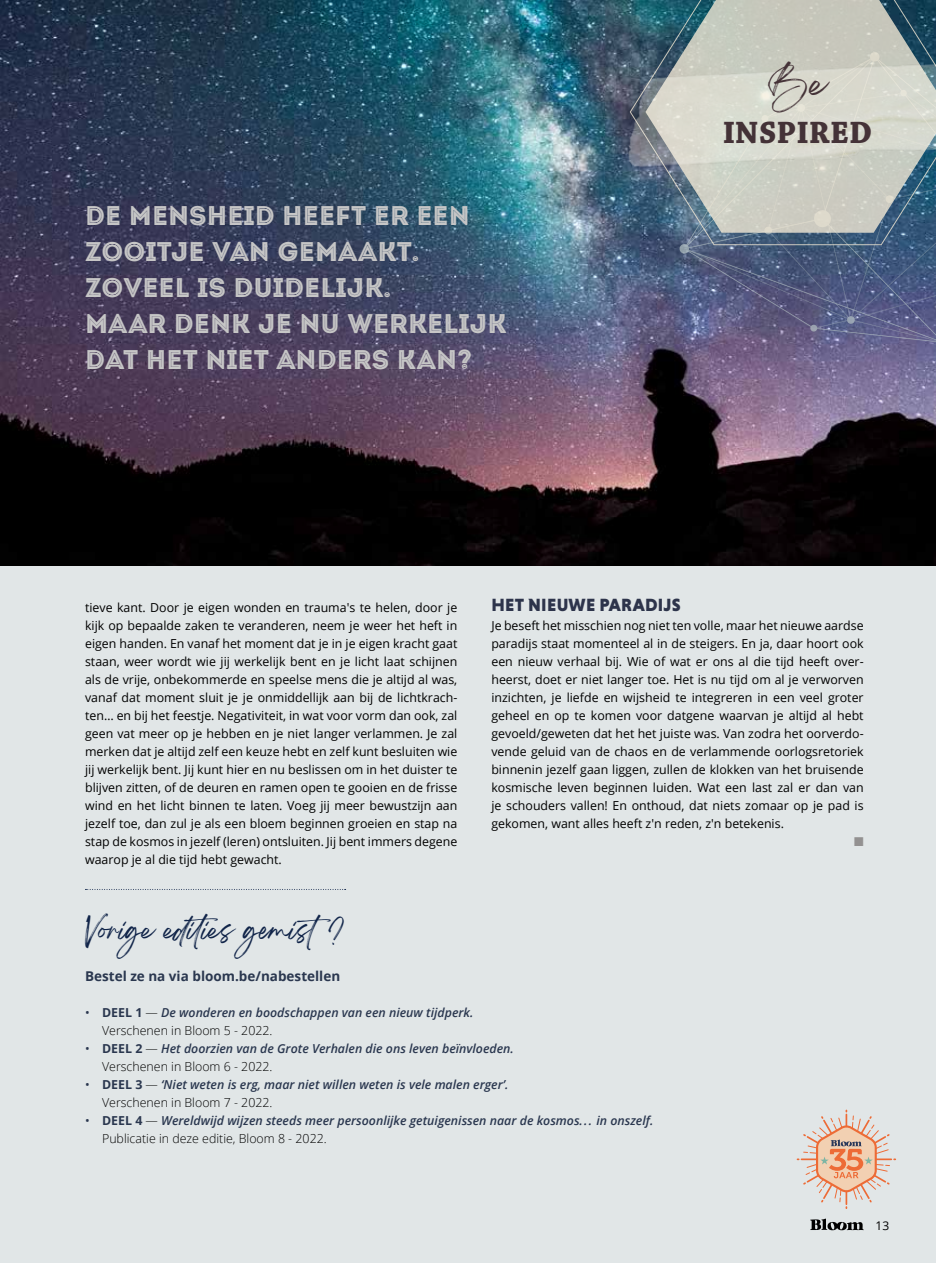
<style>
.page{position:relative;width:936px;height:1263px;background:#fff}
.page>*{position:absolute;margin:0;border:0;box-sizing:border-box;transform-origin:0 0}
.t1{font:700 32.55px "Chaparral Pro";color:#443237}
.t2{font:32.55px "Breathing Personal Use";color:#443237}
.t3{font:27px/36px "Intro Inline";color:#c6c6c6}
.t4{font:24px "Breathing Personal Use";letter-spacing:-.01em;color:#102449}
.t5{font:900 18px "Niveau Grotesk";letter-spacing:.015em;color:#2d344b}
.t6{font:700 13.5px "Open Sans";color:#2a374f}
.t7{font:12.75px "Zapf Dingbats ITC";color:#939191}
.t8{font:12.3px/18px "Open Sans";color:#000;text-align:justify}
.t9{font:italic 600 12.3px/18px "Open Sans";color:#2a374f}
.t10{font:12px "Open Sans";color:#000}
.s1{font-weight:400;font-style:normal}
.s2{font-weight:700;font-style:normal}
.s3{font-weight:300;font-style:normal;color:#000}
</style>
<div class="page">
<div style="left:0;top:268px;width:935px;height:995px;background:#dce2e3"></div>
<svg style="left:797px;top:1110px;width:98px;height:98px"></svg>
<svg style="left:810px;top:1218px;width:53px;height:12px"></svg>
<svg style="left:85px;top:889px;width:260px;height:1px"></svg>
<img style="left:0;top:0;width:935px;height:566px">
<svg style="left:679px;top:246px;width:256px;height:97px;background:#555d83"></svg>
<svg style="left:629px;top:0;width:306px;height:246px;background:#85979d"></svg>
<img style="left:601px;top:48px;width:334px;height:142px">
<h2 class="t3" style="left:85px;top:198px;width:423px">DE MENSHEID HEEFT ER EEN<br>ZOOITJE VAN GEMAAKT.<br>ZOVEEL IS DUIDELIJK.<br>MAAR DENK JE NU WERKELIJK<br>DAT HET NIET ANDERS KAN?</h2>
<h1 class="t2" style="left:768px;top:74px;width:60px">Be</h1>
<h1 class="t1" style="left:722px;top:114px;width:151px">INSPIRED</h1>
<p class="t8" style="left:85px;top:598px;width:374px">tieve kant. Door je eigen wonden en trauma's te helen, door je kijk op bepaalde zaken te veranderen, neem je weer het heft in eigen handen. En vanaf het moment dat je in je eigen kracht gaat staan, weer wordt wie jij werkelijk bent en je licht laat schijnen als de vrije, onbekommerde en speelse mens die je altijd al was, vanaf dat moment sluit je je onmiddellijk aan bij de lichtkrach&shy;ten… en bij het feestje. Negativiteit, in wat voor vorm dan ook, zal geen vat meer op je hebben en je niet langer verlammen. Je zal merken dat je altijd zelf een keuze hebt en zelf kunt besluiten wie jij werkelijk bent. Jij kunt hier en nu beslissen om in het duister te blijven zitten, of de deuren en ramen open te gooien en de frisse wind en het licht binnen te laten. Voeg jij meer bewustzijn aan jezelf toe, dan zul je als een bloem beginnen groeien en stap na stap de kosmos in jezelf (leren) ontsluiten. Jij bent immers degene waarop je al die tijd hebt gewacht.</p>
<h3 class="t5" style="left:491px;top:594px;width:191px">HET NIEUWE PARADIJS</h3>
<p class="t8" style="left:491px;top:616px;width:374px">Je beseft het misschien nog niet ten volle, maar het nieuwe aardse paradijs staat momenteel al in de steigers. En ja, daar hoort ook een nieuw verhaal bij. Wie of wat er ons al die tijd heeft over&shy;heerst, doet er niet langer toe. Het is nu tijd om al je verworven inzichten, je liefde en wijsheid te integreren in een veel groter geheel en op te komen voor datgene waarvan je altijd al hebt gevoeld/geweten dat het het juiste was. Van zodra het oorverdo&shy;vende geluid van de chaos en de verlammende oorlogsretoriek binnenin jezelf gaan liggen, zullen de klokken van het bruisende kosmische leven beginnen luiden. Wat een last zal er dan van je schouders vallen! En onthoud, dat niets zomaar op je pad is gekomen, want alles heeft z'n reden, z'n betekenis.</p>
<p class="t7" style="left:854px;top:836px;width:11px">■</p>
<h3 class="t4" style="left:85px;top:923px;width:261px">Vorige edities gemist?</h3>
<p class="t6" style="left:85px;top:967px;width:257px">Bestel ze na via bloom.be/nabestellen</p>
<p class="t9" style="left:102px;top:1003px;width:373px;text-indent:-17px"><span class="s1">•</span> <span class="s2">DEEL 1</span> <span class="s3">—</span> De wonderen en boodschappen van een nieuw tijdperk.<br><span class="s3">Verschenen in Bloom 5 - 2022.</span></p>
<p class="t9" style="left:102px;top:1039px;width:413px;text-indent:-17px"><span class="s1">•</span> <span class="s2">DEEL 2</span> <span class="s3">—</span> Het doorzien van de Grote Verhalen die ons leven beïnvloeden.<br><span class="s3">Verschenen in Bloom 6 - 2022.</span></p>
<p class="t9" style="left:102px;top:1075px;width:408px;text-indent:-17px"><span class="s1">•</span> <span class="s2">DEEL 3</span> <span class="s3">—</span> ‘Niet weten is erg, maar niet willen weten is vele malen erger’.<br><span class="s3">Verschenen in Bloom 7 - 2022.</span></p>
<p class="t9" style="left:102px;top:1111px;width:553px;text-indent:-17px"><span class="s1">•</span> <span class="s2">DEEL 4</span> <span class="s3">—</span> Wereldwijd wijzen steeds meer persoonlijke getuigenissen naar de kosmos... in onszelf.<br><span class="s3">Publicatie in deze editie, Bloom 8 - 2022.</span></p>
<p class="t10" style="left:875px;top:1218px;width:15px">13</p>
</div>
